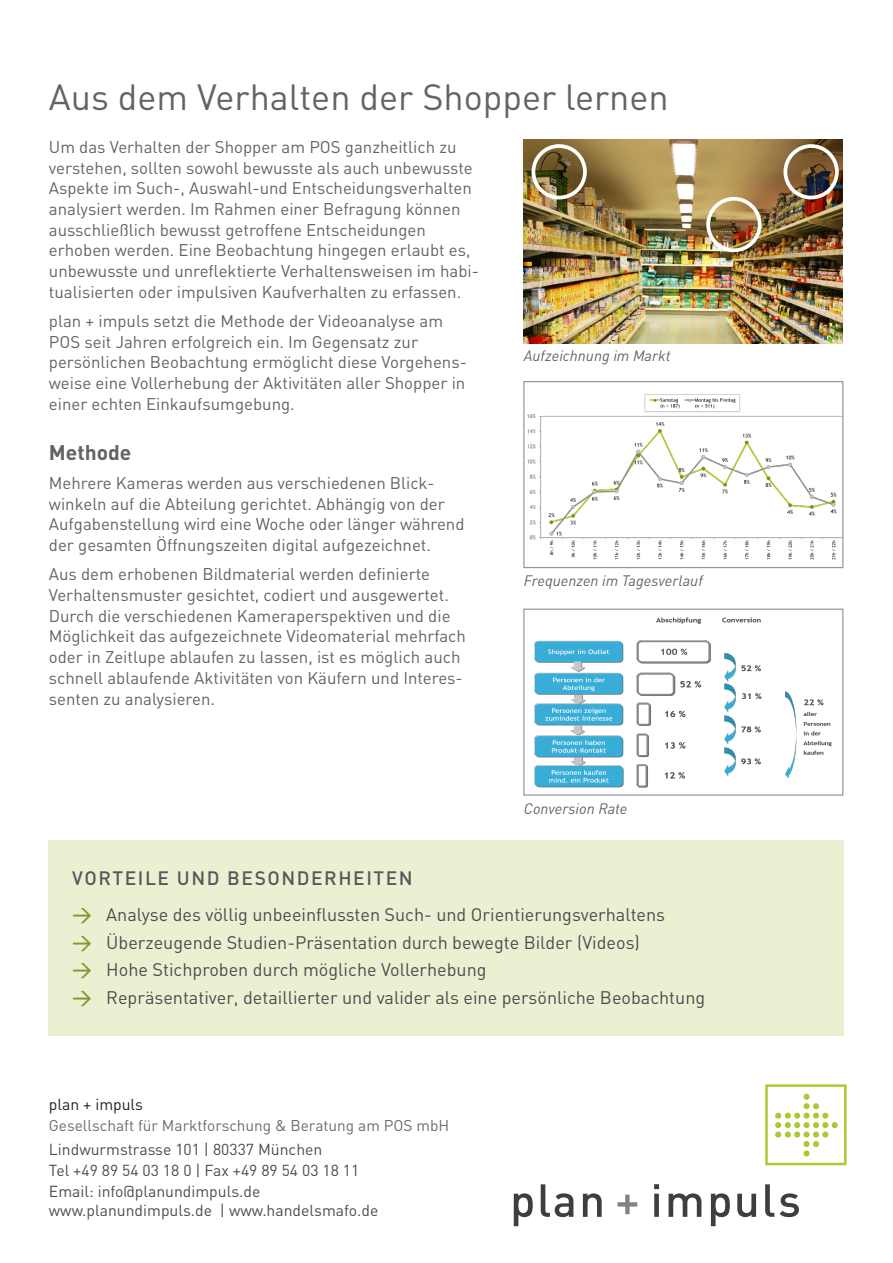
<style>
.page{position:relative;width:893px;height:1263px;background:#fff}
.page>*{position:absolute;margin:0;border:0;box-sizing:border-box;transform-origin:0 0}
.t1{font:36px "DIN";color:#636366}
.t2{font:700 21px "DIN";color:#636366}
.t3{font:500 19.2px "DIN";letter-spacing:.08em;color:#57585a}
.t4{font:18px/27.6px "DIN";color:#4b4c4d}
.t5{font:16.8px/20.7px "DIN";color:#636366}
.t6{font:15.75px/20.2px "DIN";color:#4b4c4d}
.t7{font:15.75px "DIN";color:#231f20}
.t8{font:15.45px "DIN";color:#6c6d70}
.t9{font:italic 15px "DIN";color:#636366}
.s1{font-weight:500;font-size:19.5px;color:#879631}
</style>
<div class="page">
<div style="left:49px;top:840px;width:795px;height:195px;background:#eaf1d2"></div>
<svg style="left:654px;top:1184px;width:145px;height:42px"></svg>
<svg style="left:618px;top:1194px;width:19px;height:20px"></svg>
<svg style="left:514px;top:1184px;width:88px;height:42px"></svg>
<div style="left:765px;top:1084px;width:81px;height:81px;border:2px solid #aac932"></div>
<div style="left:803px;top:1094px;width:7px;height:6px;background:#aac932;border-radius:50%"></div>
<div style="left:803px;top:1103px;width:7px;height:6px;background:#aac932;border-radius:50%"></div>
<svg style="left:813px;top:1103px;width:6px;height:6px"></svg>
<svg style="left:803px;top:1112px;width:7px;height:7px"></svg>
<div style="left:813px;top:1112px;width:6px;height:7px;background:#aac932;border-radius:50%"></div>
<div style="left:822px;top:1112px;width:6px;height:7px;background:#aac932;border-radius:50%"></div>
<div style="left:794px;top:1112px;width:6px;height:7px;background:#aac932;border-radius:50%"></div>
<div style="left:785px;top:1112px;width:6px;height:7px;background:#aac932;border-radius:50%"></div>
<div style="left:775px;top:1112px;width:6px;height:7px;background:#aac932;border-radius:50%"></div>
<div style="left:803px;top:1122px;width:7px;height:6px;background:#aac932;border-radius:50%"></div>
<div style="left:803px;top:1131px;width:7px;height:6px;background:#aac932;border-radius:50%"></div>
<svg style="left:775px;top:1122px;width:25px;height:15px"></svg>
<div style="left:803px;top:1141px;width:7px;height:6px;background:#aac932;border-radius:50%"></div>
<svg style="left:813px;top:1122px;width:25px;height:25px"></svg>
<div style="left:803px;top:1150px;width:7px;height:6px;background:#aac932;border-radius:50%"></div>
<img style="left:524px;top:139px;width:319px;height:204px">
<img style="left:527px;top:394px;width:314px;height:166px">
<div style="left:523px;top:381px;width:320px;height:187px;border:1px solid #939598"></div>
<img style="left:535px;top:617px;width:297px;height:170px">
<div style="left:523px;top:608px;width:320px;height:188px;border:1px solid #939598"></div>
<div style="left:531px;top:144px;width:56px;height:55px;border:4px solid #fff;border-radius:50%"></div>
<div style="left:783px;top:144px;width:56px;height:55px;border:4px solid #fff;border-radius:50%"></div>
<div style="left:706px;top:197px;width:56px;height:55px;border:4px solid #fff;border-radius:50%"></div>
<h1 class="t1" style="left:49px;top:75px;width:621px">Aus dem Verhalten der Shopper lernen</h1>
<p class="t5" style="left:49px;top:136px;width:432px">Um das Verhalten der Shopper am POS ganzheitlich zu verstehen, sollten sowohl bewusste als auch unbewusste Aspekte im Such-, Auswahl-und Entscheidungsverhalten analysiert werden. Im Rahmen einer Befragung können ausschließlich bewusst getroffene Entscheidungen erhoben werden. Eine Beobachtung hingegen erlaubt es, unbewusste und unreflektierte Verhaltensweisen im habi&shy;tualisierten oder impulsiven Kaufverhalten zu erfassen.</p>
<p class="t5" style="left:49px;top:310px;width:419px">plan + impuls setzt die Methode der Videoanalyse am POS seit Jahren erfolgreich ein. Im Gegensatz zur persönlichen Beobachtung ermöglicht diese Vorgehens&shy;weise eine Vollerhebung der Aktivitäten aller Shopper in einer echten Einkaufsumgebung.</p>
<p class="t2" style="left:49px;top:438px;width:84px">Methode</p>
<p class="t5" style="left:49px;top:472px;width:417px">Mehrere Kameras werden aus verschiedenen Blick&shy;winkeln auf die Abteilung gerichtet. Abhängig von der Aufgabenstellung wird eine Woche oder länger während der gesamten Öffnungszeiten digital aufgezeichnet.</p>
<p class="t5" style="left:49px;top:563px;width:419px">Aus dem erhobenen Bildmaterial werden definierte Verhaltensmuster gesichtet, codiert und ausgewertet.<br>Durch die verschiedenen Kameraperspektiven und die Möglichkeit das aufgezeichnete Videomaterial mehrfach oder in Zeitlupe ablaufen zu lassen, ist es möglich auch schnell ablaufende Aktivitäten von Käufern und Interes&shy;senten zu analysieren.</p>
<p class="t9" style="left:524px;top:347px;width:148px">Aufzeichnung im Markt</p>
<p class="t9" style="left:524px;top:571px;width:180px">Frequenzen im Tagesverlauf</p>
<p class="t9" style="left:524px;top:799px;width:105px">Conversion Rate</p>
<p class="t3" style="left:72px;top:866px;width:342px">VORTEILE UND BESONDERHEITEN</p>
<p class="t4" style="left:72px;top:900px;width:634px"><span class="s1">&gt;</span> Analyse des völlig unbeeinflussten Such- und Orientierungsverhaltens<br><span class="s1">&gt;</span> Überzeugende Studien-Präsentation durch bewegte Bilder (Videos)<br><span class="s1">&gt;</span> Hohe Stichproben durch mögliche Vollerhebung<br><span class="s1">&gt;</span> Repräsentativer, detaillierter und valider als eine persönliche Beobachtung</p>
<p class="t7" style="left:49px;top:1094px;width:96px">plan + impuls</p>
<p class="t8" style="left:49px;top:1115px;width:402px">Gesellschaft für Marktforschung &amp; Beratung am POS mbH</p>
<p class="t6" style="left:49px;top:1139px;width:331px">Lindwurmstrasse 101 | 80337 München<br>Tel +49 89 54 03 18 0 | Fax +49 89 54 03 18 11<br>Email: info@planundimpuls.de www.planundimpuls.de | www.handelsmafo.de</p>
</div>
